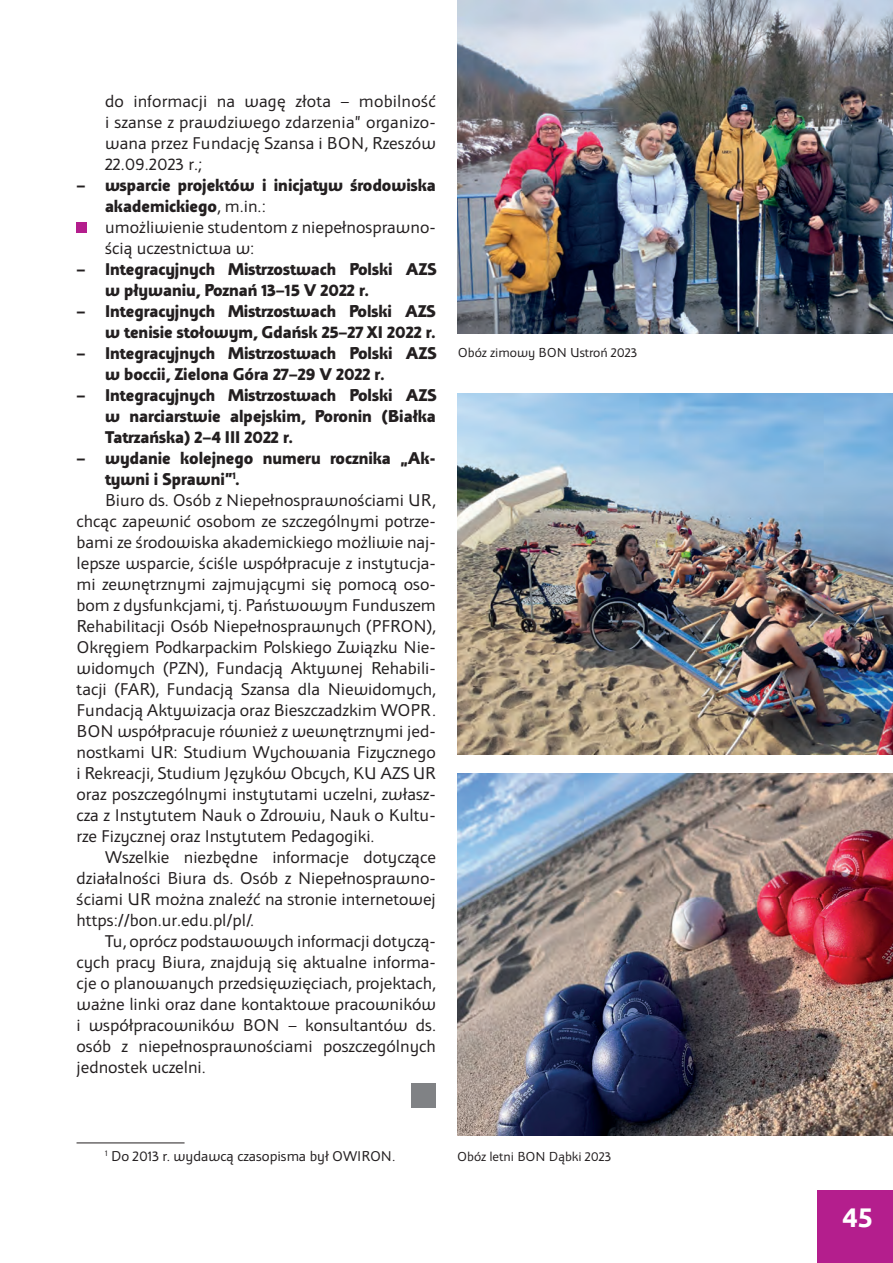
<style>
.page{position:relative;width:893px;height:1263px;background:#fff}
.page>*{position:absolute;margin:0;border:0;box-sizing:border-box;transform-origin:0 0}
.t1{font:700 27px "Ubuntu";color:#fff}
.t2{font:18px/21px "Apolonia Nova OT";color:#231f20;text-align:justify}
.t3{font:700 18px/21px "Apolonia Nova OT";color:#231f20}
.t4{font:15px "Apolonia Nova OT";color:#231f20}
.t5{font:13.8px "Apolonia Nova OT";color:#231f20}
.s1{font-weight:700}
</style>
<div class="page">
<img style="left:457px;top:393px;width:436px;height:362px">
<img style="left:457px;top:774px;width:436px;height:361px">
<img style="left:457px;top:0;width:436px;height:334px">
<div style="left:411px;top:1084px;width:25px;height:24px;background:#808285"></div>
<div style="left:77px;top:223px;width:10px;height:10px;background:#b41e8d"></div>
<hr style="left:77px;top:1142px;width:108px;height:1px;background:#231f20">
<div style="left:817px;top:1190px;width:76px;height:73px;background:#b41e8d"></div>
<p class="t2" style="left:105px;top:91px;width:332px">do informacji na wagę złota – mobilność i szanse z prawdziwego zdarzenia” organizo&shy;wana przez Fundację Szansa i BON, Rzeszów 22.09.2023 r.;</p>
<p class="t2" style="left:105px;top:175px;width:332px;text-align:left;text-indent:-28px"><span class="s1">– wsparcie projektów i inicjatyw środowiska akademickiego</span>, m.in.:<br>umożliwienie studentom z niepełnosprawno&shy;ścią uczestnictwa w:</p>
<p class="t3" style="left:105px;top:259px;width:333px;text-indent:-28px">– Integracyjnych Mistrzostwach Polski AZS w pływaniu, Poznań 13–15 V 2022 r.</p>
<p class="t3" style="left:77px;top:301px;width:361px;text-align:right">– Integracyjnych Mistrzostwach Polski AZS w tenisie stołowym, Gdańsk 25–27 XI 2022 r.</p>
<p class="t3" style="left:105px;top:343px;width:333px;text-indent:-28px">– Integracyjnych Mistrzostwach Polski AZS w boccii, Zielona Góra 27–29 V 2022 r.</p>
<p class="t3" style="left:105px;top:385px;width:333px;text-align:justify;text-indent:-28px">– Integracyjnych Mistrzostwach Polski AZS w narciarstwie alpejskim, Poronin (Białka Tatrzańska) 2–4 III 2022 r.</p>
<p class="t3" style="left:77px;top:448px;width:361px">– wydanie kolejnego numeru rocznika „Ak-</p>
<p class="t3" style="left:105px;top:469px;width:136px">tywni i Sprawni”<sup>1</sup>.</p>
<p class="t2" style="left:105px;top:490px;width:333px">Biuro ds. Osób z Niepełnosprawnościami UR,</p>
<p class="t2" style="left:77px;top:511px;width:361px">chcąc zapewnić osobom ze szczególnymi potrze-</p>
<p class="t2" style="left:77px;top:532px;width:361px">bami ze środowiska akademickiego możliwie naj-</p>
<p class="t2" style="left:77px;top:553px;width:361px">lepsze wsparcie, ściśle współpracuje z instytucja-</p>
<p class="t2" style="left:77px;top:574px;width:361px">mi zewnętrznymi zajmującymi się pomocą oso-</p>
<p class="t2" style="left:77px;top:595px;width:361px">bom z dysfunkcjami, tj. Państwowym Funduszem</p>
<p class="t2" style="left:77px;top:616px;width:361px">Rehabilitacji Osób Niepełnosprawnych (PFRON),</p>
<p class="t2" style="left:77px;top:637px;width:361px">Okręgiem Podkarpackim Polskiego Związku Nie-</p>
<p class="t2" style="left:77px;top:658px;width:361px">widomych (PZN), Fundacją Aktywnej Rehabili-</p>
<p class="t2" style="left:77px;top:679px;width:361px">tacji (FAR), Fundacją Szansa dla Niewidomych,</p>
<p class="t2" style="left:77px;top:700px;width:361px">Fundacją Aktywizacja oraz Bieszczadzkim WOPR.</p>
<p class="t2" style="left:77px;top:721px;width:361px">BON współpracuje również z wewnętrznymi jed-</p>
<p class="t2" style="left:77px;top:742px;width:361px">nostkami UR: Studium Wychowania Fizycznego</p>
<p class="t2" style="left:77px;top:763px;width:361px">i Rekreacji, Studium Języków Obcych, KU AZS UR</p>
<p class="t2" style="left:77px;top:784px;width:361px">oraz poszczególnymi instytutami uczelni, zwłasz-</p>
<p class="t2" style="left:77px;top:805px;width:361px">cza z Instytutem Nauk o Zdrowiu, Nauk o Kultu-</p>
<p class="t2" style="left:77px;top:826px;width:300px">rze Fizycznej oraz Instytutem Pedagogiki.</p>
<p class="t2" style="left:105px;top:847px;width:332px">Wszelkie niezbędne informacje dotyczące</p>
<p class="t2" style="left:77px;top:868px;width:361px">działalności Biura ds. Osób z Niepełnosprawno-</p>
<p class="t2" style="left:77px;top:889px;width:361px">ściami UR można znaleźć na stronie internetowej</p>
<p class="t2" style="left:77px;top:910px;width:179px">https://bon.ur.edu.pl/pl/.</p>
<p class="t2" style="left:105px;top:931px;width:332px">Tu, oprócz podstawowych informacji dotyczą-</p>
<p class="t2" style="left:77px;top:952px;width:361px">cych pracy Biura, znajdują się aktualne informa-</p>
<p class="t2" style="left:77px;top:973px;width:361px">cje o planowanych przedsięwzięciach, projektach,</p>
<p class="t2" style="left:77px;top:994px;width:361px">ważne linki oraz dane kontaktowe pracowników</p>
<p class="t2" style="left:77px;top:1015px;width:361px">i współpracowników BON – konsultantów ds.</p>
<p class="t2" style="left:77px;top:1036px;width:361px">osób z niepełnosprawnościami poszczególnych</p>
<p class="t2" style="left:77px;top:1057px;width:131px">jednostek uczelni.</p>
<p class="t5" style="left:458px;top:345px;width:181px">Obóz zimowy BON Ustroń 2023</p>
<p class="t4" style="left:105px;top:1147px;width:292px"><sup>1</sup> Do 2013 r. wydawcą czasopisma był OWIRON.</p>
<p class="t5" style="left:457px;top:1149px;width:155px">Obóz letni BON Dąbki 2023</p>
<h1 class="t1" style="left:842px;top:1201px;width:32px">45</h1>
</div>
